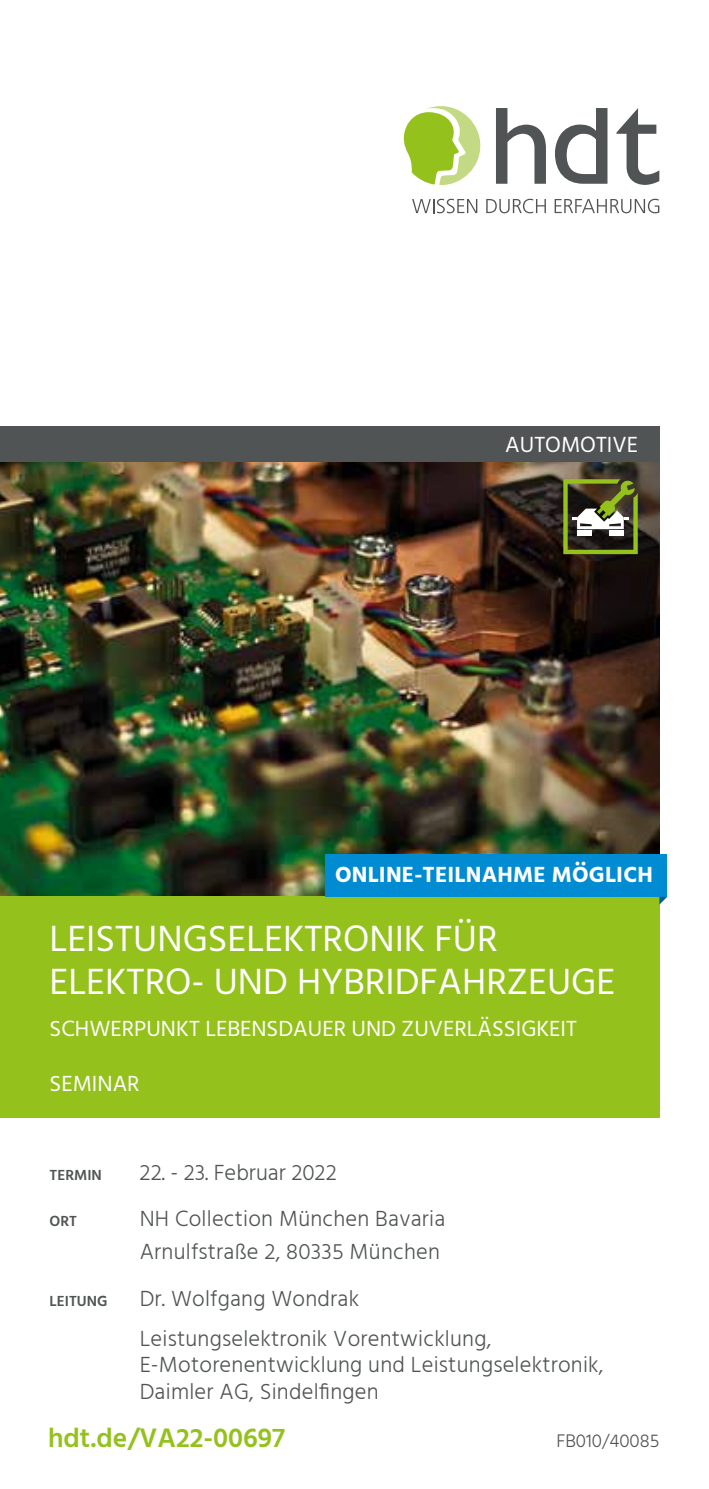
<style>
.page{position:relative;width:709px;height:1489px;background:#fff}
.page>*{position:absolute;margin:0;border:0;box-sizing:border-box;transform-origin:0 0}
.t1{font:37.5px/42.5px "Hind";color:#fff}
.t2{font:600 27.5px "Hind";color:#94c11c}
.t3{font:300 22.5px/32.5px "Hind";letter-spacing:.01em;color:#515455}
.t4{font:22.5px "Hind";color:#fff}
.t5{font:700 22.5px "Hind";letter-spacing:.01em;color:#fff}
.t6{font:300 18.75px "Hind";color:#515455}
.t7{font:600 15px "Hind";color:#515455}
.s1{font-size:12.5px;color:#fff}
</style>
<div class="page">
<img style="left:0;top:461px;width:508px;height:435px">
<img style="left:508px;top:461px;width:151px;height:393px">
<svg style="left:496px;top:108px;width:50px;height:76px"></svg>
<svg style="left:616px;top:108px;width:43px;height:77px"></svg>
<svg style="left:555px;top:108px;width:52px;height:76px"></svg>
<svg style="left:412px;top:199px;width:65px;height:14px"></svg>
<svg style="left:486px;top:199px;width:60px;height:14px"></svg>
<svg style="left:554px;top:199px;width:105px;height:14px"></svg>
<svg style="left:404px;top:106px;width:76px;height:79px"></svg>
<div style="left:0;top:426px;width:659px;height:35px;background:#515455"></div>
<div style="left:0;top:896px;width:659px;height:221px;background:#94c11c"></div>
<div style="left:325px;top:854px;width:342px;height:42px;background:#008bd2"></div>
<svg style="left:659px;top:896px;width:8px;height:8px"></svg>
<svg style="left:563px;top:479px;width:74px;height:75px;background:#676e3f"></svg>
<p class="t4" style="left:505px;top:429px;width:134px">AUTOMOTIVE</p>
<p class="t5" style="left:335px;top:861px;width:319px">ONLINE-TEILNAHME MÖGLICH</p>
<h1 class="t1" style="left:50px;top:919px;width:567px">LEISTUNGSELEKTRONIK FÜR<br>ELEKTRO- UND HYBRIDFAHRZEUGE</h1>
<p class="t4" style="left:50px;top:1013px;width:529px">SCHWERPUNKT LEBENSDAUER UND ZUVERLÄSSIGKEIT</p>
<p class="t4" style="left:50px;top:1068px;width:91px">SEMINAR</p>
<p class="t7" style="left:50px;top:1164px;width:54px">TERMIN</p>
<p class="t3" style="left:140px;top:1157px;width:199px">22. - 23. Februar 2022</p>
<p class="t7" style="left:50px;top:1210px;width:29px">ORT</p>
<p class="t3" style="left:140px;top:1203px;width:307px">NH Collection München Bavaria<br>Arnulfstraße 2, 80335 München</p>
<p class="t7" style="left:50px;top:1289px;width:59px">LEITUNG</p>
<p class="t3" style="left:140px;top:1278px;width:353px;line-height:40.5px">Dr. Wolfgang Wondrak<br>Leistungselektronik Vorentwicklung,</p>
<p class="t3" style="left:140px;top:1352px;width:465px;line-height:26.2px">E-Motorenentwicklung und Leistungselektronik,<br>Daimler AG, Sindelfingen</p>
<p class="t6" style="left:556px;top:1428px;width:104px">FB010/40085</p>
<p class="t2" style="left:15px;top:1418px;width:271px"><span class="s1">www.</span>hdt.de/VA22-00697</p>
</div>
